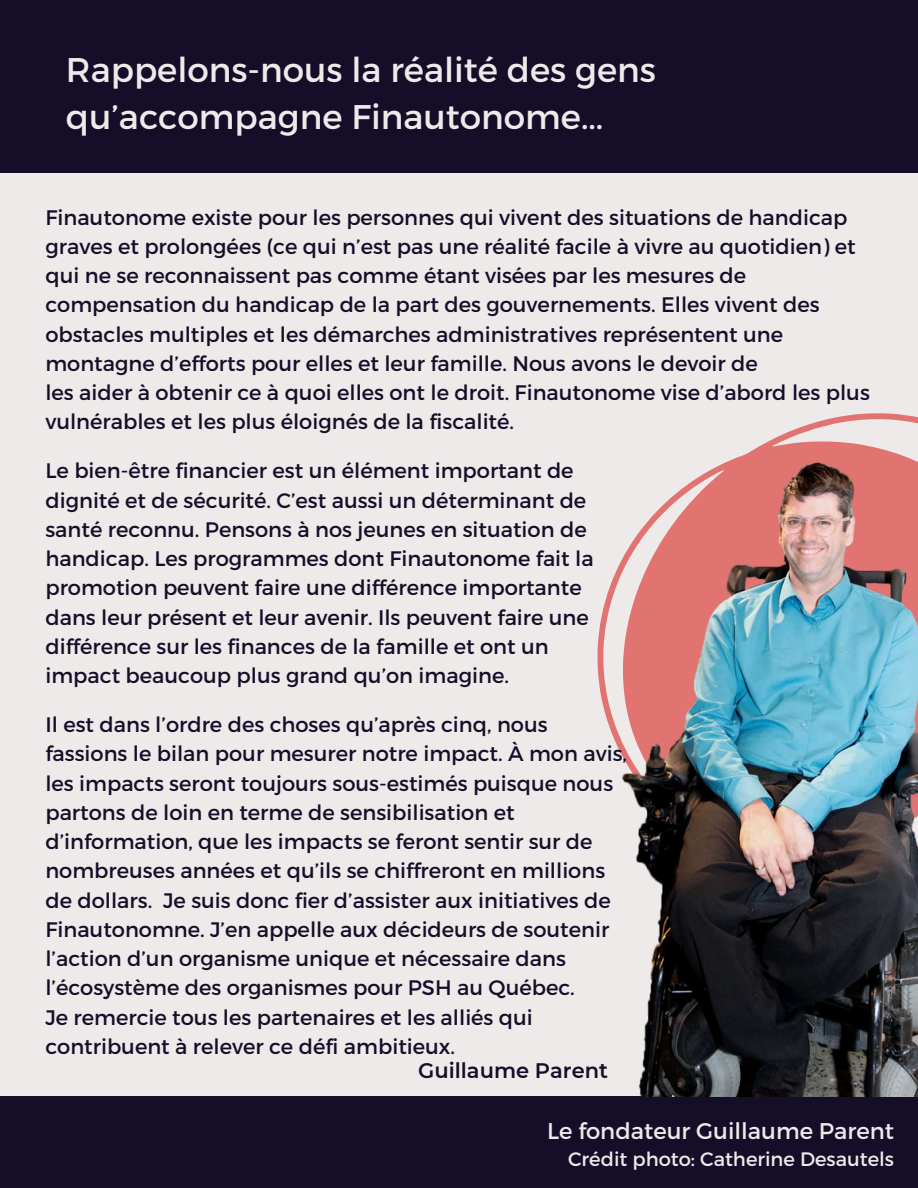
<style>
.page{position:relative;width:918px;height:1188px;background:#150e29}
.page>*{position:absolute;margin:0;border:0;box-sizing:border-box;transform-origin:0 0}
.t1{font:34.2px/47.2px "Montserrat";color:#eeeaea}
.t2{font:22.65px "Montserrat";color:#eeeaea}
.t3{font:21px/29.2px "Montserrat";color:#150e29}
.t4{font:600 21px "Montserrat";color:#150e29}
.t5{font:19.5px "Montserrat";color:#eeeaea}
</style>
<div class="page">
<div style="left:0;top:173px;width:918px;height:923px;background:#eeeaea"></div>
<svg style="left:746px;top:413px;width:172px;height:41px"></svg>
<img style="left:597px;top:454px;width:321px;height:643px">
<p class="t1" style="left:66px;top:44px;width:591px">Rappelons-nous la réalité des gens qu’accompagne Finautonome...</p>
<p class="t3" style="left:45px;top:202px;width:812px">Finautonome existe pour les personnes qui vivent des situations de handicap graves et prolongées (ce qui n’est pas une réalité facile à vivre au quotidien) et qui ne se reconnaissent pas comme étant visées par les mesures de compensation du handicap de la part des gouvernements. Elles vivent des obstacles multiples et les démarches administratives représentent une montagne d’efforts pour elles et leur famille. Nous avons le devoir de</p>
<p class="t3" style="left:45px;top:377px;width:826px">les aider à obtenir ce à quoi elles ont le droit. Finautonome vise d’abord les plus vulnérables et les plus éloignés de la fiscalité.</p>
<p class="t3" style="left:45px;top:455px;width:550px">Le bien-être financier est un élément important de dignité et de sécurité. C’est aussi un déterminant de santé reconnu. Pensons à nos jeunes en situation de handicap. Les programmes dont Finautonome fait la promotion peuvent faire une différence importante dans leur présent et leur avenir. Ils peuvent faire une différence sur les finances de la famille et ont un impact beaucoup plus grand qu’on imagine.</p>
<p class="t3" style="left:45px;top:709px;width:583px">Il est dans l’ordre des choses qu’après cinq, nous fassions le bilan pour mesurer notre impact. À mon avis, les impacts seront toujours sous-estimés puisque nous partons de loin en terme de sensibilisation et d’information, que les impacts se feront sentir sur de nombreuses années et qu’ils se chiffreront en millions de dollars. Je suis donc fier d’assister aux initiatives de Finautonomne. J’en appelle aux décideurs de soutenir l’action d’un organisme unique et nécessaire dans l’écosystème des organismes pour PSH au Québec.</p>
<p class="t3" style="left:45px;top:1002px;width:489px">Je remercie tous les partenaires et les alliés qui contribuent à relever ce défi ambitieux.</p>
<h2 class="t4" style="left:418px;top:1058px;width:191px">Guillaume Parent</h2>
<h1 class="t2" style="left:547px;top:1116px;width:348px">Le fondateur Guillaume Parent</h1>
<p class="t5" style="left:568px;top:1146px;width:327px">Crédit photo: Catherine Desautels</p>
</div>
